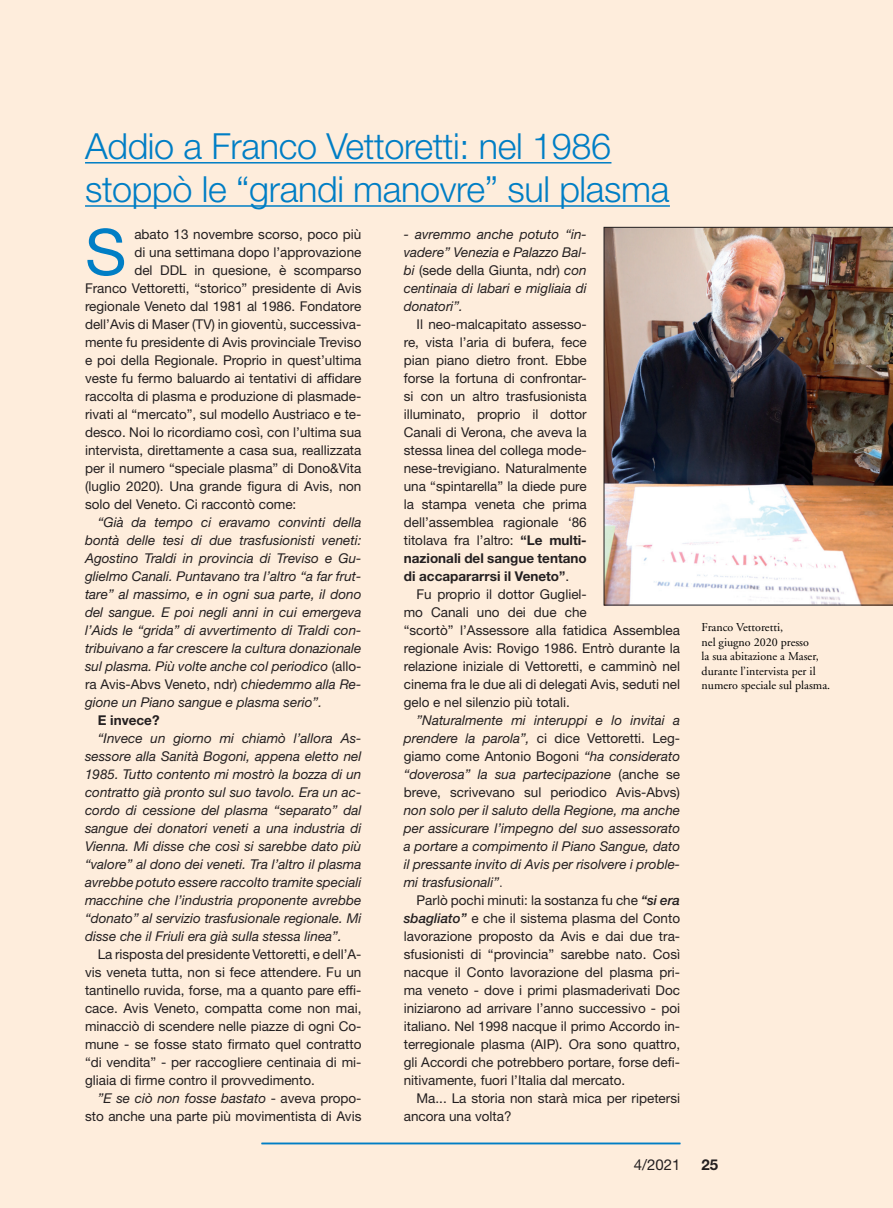
<style>
.page{position:relative;width:893px;height:1208px;background:#feeddc}
.page>*{position:absolute;margin:0;border:0;box-sizing:border-box;transform-origin:0 0}
.t1{font:63.9px "Helvetica Neue LT Std";color:#007ec5}
.Articolo__Titolo{font:300 36px "Helvetica Neue LT Std";letter-spacing:-.01em;color:#007ec5}
.t2{font:15px "Helvetica Neue LT Std";color:#231f20}
.t3{font:700 15px "Helvetica Neue LT Std";color:#231f20}
.t4{font:13.5px/18px "Helvetica Neue LT Std";color:#231f20;text-align:justify}
.t5{font:italic 13.5px/18px "Helvetica Neue LT Std";color:#231f20;text-align:justify}
.t6{font:700 13.5px "Helvetica Neue LT Std";color:#231f20}
.t7{font:12px/14.4px "Adobe Garamond";color:#000}
.s1{font-style:normal}
.s2{font-style:italic}
.s3{font-weight:700}
.s4{font-weight:300;font-style:normal}
.s5{font-weight:500;font-style:italic}
</style>
<div class="page">
<hr style="left:261px;top:1142px;width:419px;height:2px;background:#007ec5">
<hr style="left:85px;top:162px;width:526px;height:1px;background:#007ec5">
<hr style="left:85px;top:205px;width:585px;height:2px;background:#007ec5">
<img style="left:604px;top:227px;width:289px;height:378px">
<p class="Articolo__Titolo" style="left:85px;top:124px;width:528px">Addio a Franco Vettoretti: nel 1986</p>
<p class="Articolo__Titolo" style="left:85px;top:168px;width:586px">stoppò le “grandi manovre” sul plasma</p>
<p class="t1" style="left:85px;top:214px;width:43px">S</p>
<p class="t4" style="left:134px;top:225px;width:229px">abato 13 novembre scorso, poco più</p>
<p class="t4" style="left:134px;top:243px;width:229px">di una settimana dopo l’approvazione</p>
<p class="t4" style="left:134px;top:261px;width:229px">del DDL in quesione, è scomparso</p>
<p class="t4" style="left:85px;top:279px;width:278px">Franco Vettoretti, “storico” presidente di Avis</p>
<p class="t4" style="left:85px;top:297px;width:278px">regionale Veneto dal 1981 al 1986. Fondatore</p>
<p class="t4" style="left:85px;top:315px;width:278px">dell’Avis di Maser (TV) in gioventù, successiva-</p>
<p class="t4" style="left:85px;top:333px;width:278px">mente fu presidente di Avis provinciale Treviso</p>
<p class="t4" style="left:85px;top:351px;width:278px">e poi della Regionale. Proprio in quest’ultima</p>
<p class="t4" style="left:85px;top:369px;width:278px">veste fu fermo baluardo ai tentativi di affidare</p>
<p class="t4" style="left:85px;top:387px;width:278px">raccolta di plasma e produzione di plasmade-</p>
<p class="t4" style="left:85px;top:405px;width:278px">rivati al “mercato”, sul modello Austriaco e te-</p>
<p class="t4" style="left:85px;top:423px;width:278px">desco. Noi lo ricordiamo così, con l’ultima sua</p>
<p class="t4" style="left:85px;top:441px;width:278px">intervista, direttamente a casa sua, reallizzata</p>
<p class="t4" style="left:85px;top:459px;width:278px">per il numero “speciale plasma” di Dono&amp;Vita</p>
<p class="t4" style="left:85px;top:477px;width:278px">(luglio 2020). Una grande figura di Avis, non</p>
<p class="t4" style="left:85px;top:495px;width:213px">solo del Veneto. Ci raccontò come:</p>
<p class="t5" style="left:85px;top:513px;width:278px;text-indent:13px">“Già da tempo ci eravamo convinti della bontà delle tesi di due trasfusionisti veneti:<br>Agostino Traldi in provincia di Treviso e Gu&shy;glielmo Canali. Puntavano tra l’altro “a far frut&shy;tare” al massimo, e in ogni sua parte, il dono del sangue. E poi negli anni in cui emergeva l’Aids le “grida” di avvertimento di Traldi con&shy;tribuivano a far crescere la cultura donazionale sul plasma. Più volte anche col periodico <span class="s1">(allo&shy;ra Avis-Abvs Veneto, ndr)</span> chiedemmo alla Re&shy;gione un Piano sangue e plasma serio”.</p>
<p class="t6" style="left:98px;top:712px;width:63px">E invece?</p>
<p class="t5" style="left:85px;top:729px;width:278px;text-indent:13px">“Invece un giorno mi chiamò l’allora As&shy;sessore alla Sanità Bogoni, appena eletto nel 1985. Tutto contento mi mostrò la bozza di un contratto già pronto sul suo tavolo. Era un ac&shy;cordo di cessione del plasma “separato” dal sangue dei donatori veneti a una industria di Vienna. Mi disse che così si sarebbe dato più “valore” al dono dei veneti. Tra l’altro il plasma avrebbe potuto essere raccolto tramite speciali macchine che l’industria proponente avrebbe “donato” al servizio trasfusionale regionale. Mi disse che il Friuli era già sulla stessa linea”.</p>
<p class="t4" style="left:85px;top:945px;width:278px;text-indent:13px">La risposta del presidente Vettoretti, e dell’A&shy;vis veneta tutta, non si fece attendere. Fu un tantinello ruvida, forse, ma a quanto pare effi&shy;cace. Avis Veneto, compatta come non mai, minacciò di scendere nelle piazze di ogni Co&shy;mune - se fosse stato firmato quel contratto “di vendita” - per raccogliere centinaia di mi&shy;gliaia di firme contro il provvedimento.</p>
<p class="t4" style="left:85px;top:1089px;width:278px;text-align:right"><span class="s2">”E se ciò non fosse bastato</span> - aveva propo&shy;sto anche una parte più movimentista di Avis</p>
<p class="t5" style="left:404px;top:225px;width:185px">- avremmo anche potuto “in&shy;vadere” Venezia e Palazzo Bal&shy;bi <span class="s1">(sede della Giunta, ndr)</span> con centinaia di labari e migliaia di donatori”.</p>
<p class="t4" style="left:404px;top:315px;width:185px;text-indent:13px">Il neo-malcapitato assesso&shy;re, vista l’aria di bufera, fece pian piano dietro front. Ebbe forse la fortuna di confrontar&shy;si con un altro trasfusionista illuminato, proprio il dottor Canali di Verona, che aveva la stessa linea del collega mode&shy;nese-trevigiano. Naturalmente una “spintarella” la diede pure la stampa veneta che prima dell’assemblea ragionale ‘86 titolava fra l’altro: <span class="s3">“Le multi&shy;nazionali del sangue tentano di accapararrsi il Veneto”</span>.</p>
<p class="t4" style="left:404px;top:585px;width:278px;text-align:left;text-indent:13px">Fu proprio il dottor Gugliel-<br>mo Canali uno dei due che<br>“scortò” l’Assessore alla fatidica Assemblea regionale Avis: Rovigo 1986. Entrò durante la relazione iniziale di Vettoretti, e camminò nel cinema fra le due ali di delegati Avis, seduti nel gelo e nel silenzio più totali.</p>
<p class="t5" style="left:404px;top:711px;width:278px;text-indent:13px">”Naturalmente mi interuppi e lo invitai a prendere la parola”, <span class="s1">ci dice Vettoretti. Leg&shy;giamo come Antonio Bogoni</span> “ha considerato “doverosa” la sua partecipazione <span class="s1">(anche se breve, scrivevano sul periodico Avis-Abvs) </span>non solo per il saluto della Regione, ma anche per assicurare l’impegno del suo assessorato a portare a compimento il Piano Sangue, dato il pressante invito di Avis per risolvere i proble&shy;mi trasfusionali”<span class="s4">.</span></p>
<p class="t4" style="left:404px;top:891px;width:278px;text-indent:13px">Parlò pochi minuti: la sostanza fu che <span class="s5">“si era sbagliato”</span> e che il sistema plasma del Conto lavorazione proposto da Avis e dai due tra&shy;sfusionisti di “provincia” sarebbe nato. Così nacque il Conto lavorazione del plasma pri&shy;ma veneto - dove i primi plasmaderivati Doc iniziarono ad arrivare l’anno successivo - poi italiano. Nel 1998 nacque il primo Accordo in&shy;terregionale plasma (AIP). Ora sono quattro, gli Accordi che potrebbero portare, forse defi&shy;nitivamente, fuori l’Italia dal mercato.</p>
<p class="t4" style="left:404px;top:1089px;width:278px;text-indent:13px">Ma... La storia non starà mica per ripetersi ancora una volta?</p>
<p class="t7" style="left:702px;top:621px;width:83px">Franco Vettoretti,</p>
<p class="t7" style="left:702px;top:635px;width:109px">nel giugno 2020 presso</p>
<p class="t7" style="left:702px;top:649px;width:130px">la sua abitazione a Maser, durante l’intervista per il numero speciale sul plasma.</p>
<p class="t2" style="left:634px;top:1155px;width:48px">4/2021</p>
<p class="t3" style="left:702px;top:1155px;width:18px">25</p>
</div>
